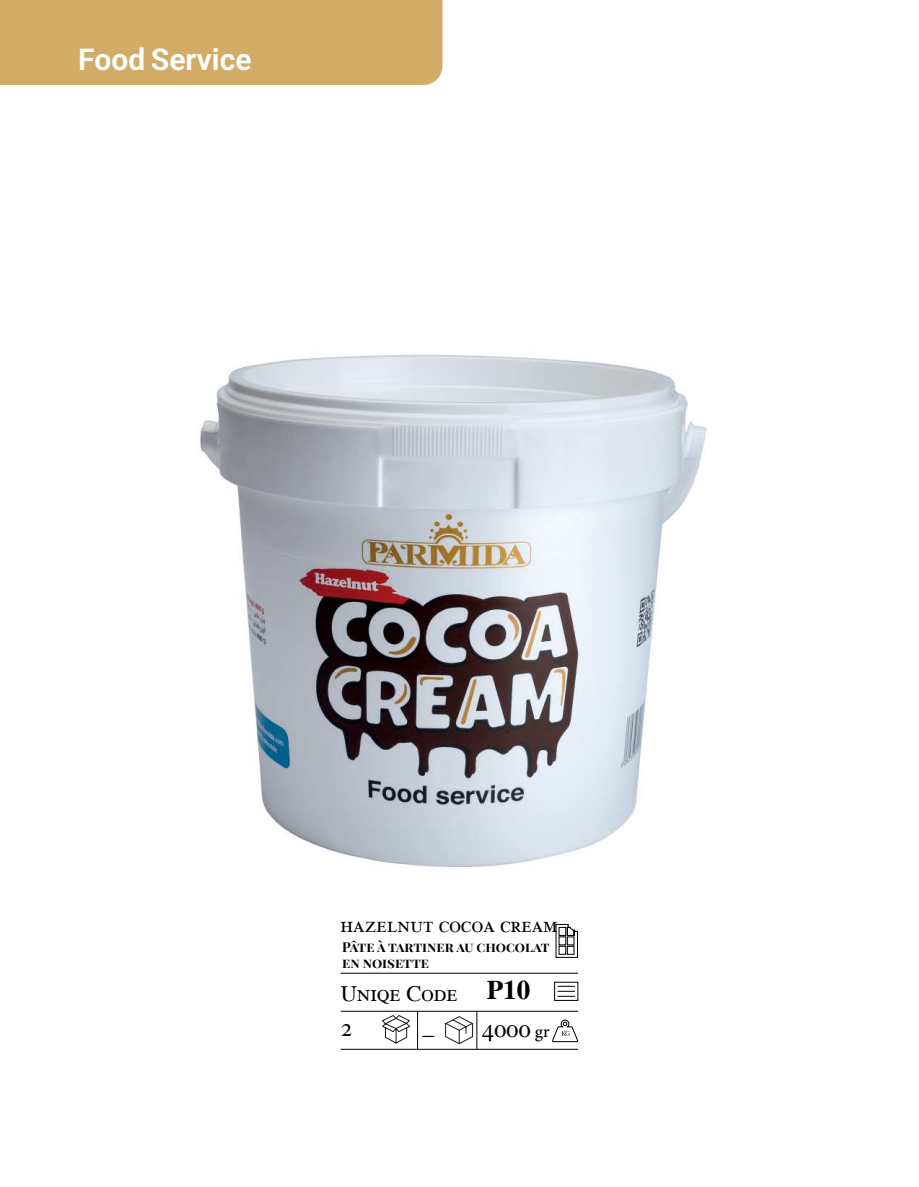
<style>
.page{position:relative;width:919px;height:1187px;background:#fff}
.page>*{position:absolute;margin:0;border:0;box-sizing:border-box;transform-origin:0 0}
.t1{font:700 30px "IRAN Yekan X";color:#fff}
.t2{font:700 27px "Times";color:#000}
.t3{font:24px "Times Roman SC&OSF";color:#000}
.t4{font:22.5px "Times Roman SC&OSF";color:#000}
.t5{font:21px "Times Roman SC&OSF";color:#000}
.t6{font:700 13.5px/16.5px "Playfair Display SC";color:#000}
.s1{font-family:"Adobe Arabic"}
</style>
<div class="page">
<div style="left:0;top:0;width:442px;height:85px;background:#d2ab67"></div>
<img style="left:200px;top:354px;width:507px;height:514px">
<svg style="left:552px;top:1019px;width:26px;height:23px"></svg>
<hr style="left:341px;top:1048px;width:237px;height:1px;background:#000">
<hr style="left:341px;top:972px;width:237px;height:1px;background:#000">
<hr style="left:341px;top:1010px;width:237px;height:1px;background:#000">
<hr style="left:476px;top:1011px;width:1px;height:37px;background:#000">
<hr style="left:417px;top:1011px;width:1px;height:38px;background:#000">
<svg style="left:555px;top:923px;width:23px;height:35px"></svg>
<svg style="left:382px;top:1015px;width:29px;height:29px"></svg>
<svg style="left:554px;top:981px;width:24px;height:20px"></svg>
<svg style="left:445px;top:1016px;width:29px;height:28px"></svg>
<h1 class="t1" style="left:78px;top:42px;width:175px">Food Service</h1>
<h3 class="t5" style="left:340px;top:912px;width:219px">hazelnut cocoa cream</h3>
<p class="t6" style="left:342px;top:937px;width:209px">Pâte à tartiner au chocolat en noisette</p>
<h3 class="t4" style="left:341px;top:980px;width:118px">Uniqe Code</h3>
<h3 class="t3" style="left:422px;top:1011px;width:13px">_</h3>
<h3 class="t3" style="left:341px;top:1013px;width:13px">2</h3>
<h2 class="t2" style="left:486px;top:973px;width:45px">P10</h2>
<h3 class="t3" style="left:482px;top:1015px;width:69px">4000 <span class="s1">gr</span></h3>
</div>
